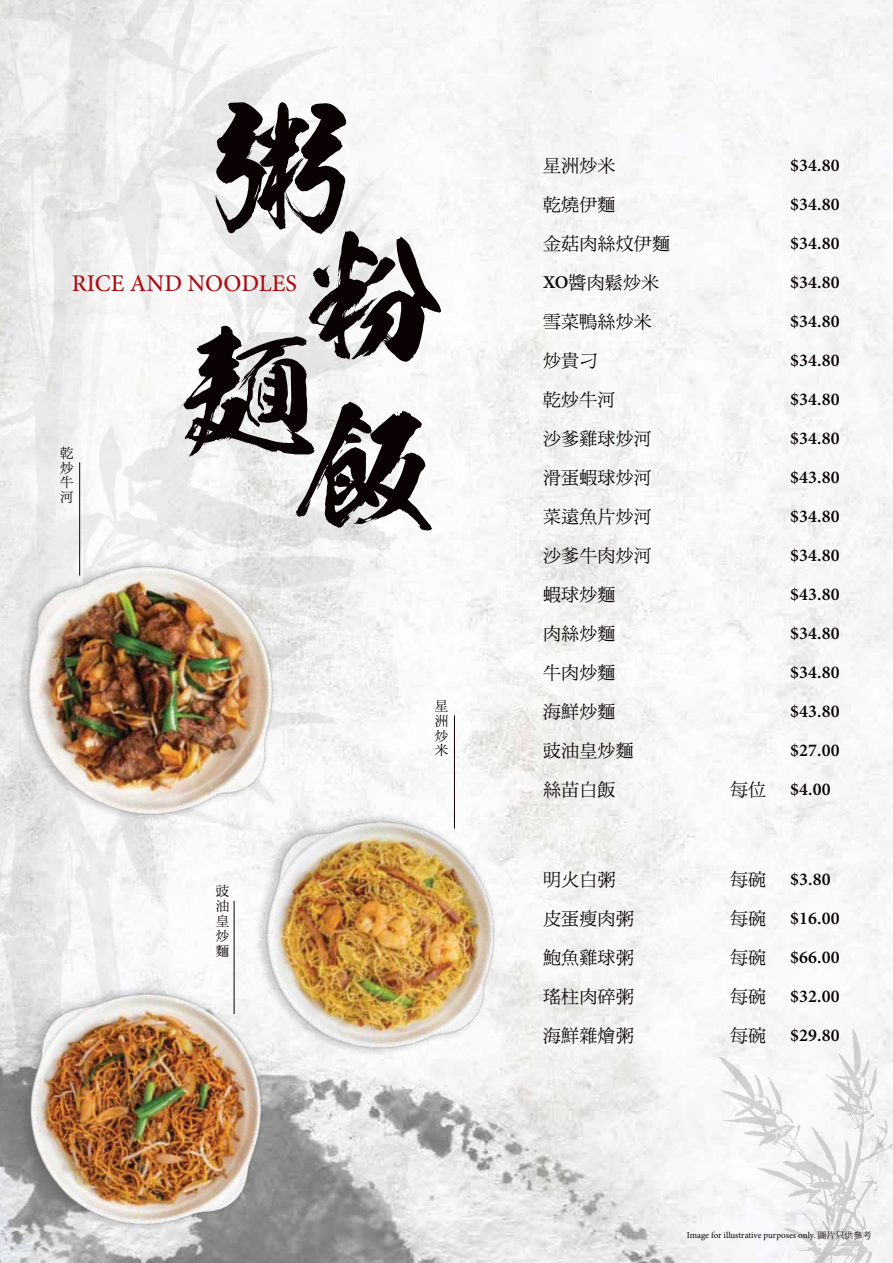
<style>
.page{position:relative;width:893px;height:1263px;background:#fff}
.page>*{position:absolute;margin:0;border:0;box-sizing:border-box;transform-origin:0 0}
.t1{font:132px/94.3px "Kso Goryu New";color:#0a0203}
.t2{font:500 24px "Minion Pro";color:#a70e13}
.t3{font:600 18px "Minion Pro";letter-spacing:.01em;color:#0a0203}
.t4{font:18px "DF Ming Md HK BF";letter-spacing:.01em;color:#0a0203}
.t5{font:13.5px/14.9px "DF Ming Md HK BF";color:#0a0203;text-align:justify}
.t6{font:9px "Minion Pro";letter-spacing:-.005em;color:#0a0203}
.s1{font-family:"Minion Pro";font-weight:600}
.s2{font-family:"DF Ming Md HK BF"}
</style>
<div class="page">
<img style="left:343px;top:0;width:550px;height:1263px">
<img style="left:0;top:0;width:456px;height:907px">
<img style="left:0;top:907px;width:343px;height:356px">
<img style="left:0;top:478px;width:358px;height:418px">
<svg style="left:719px;top:1028px;width:174px;height:235px"></svg>
<img style="left:184px;top:738px;width:389px;height:390px">
<hr style="left:454px;top:715px;width:1px;height:113px;background:#0a0203">
<hr style="left:79px;top:462px;width:1px;height:113px;background:#0a0203">
<hr style="left:234px;top:901px;width:1px;height:113px;background:#0a0203">
<h1 class="t1" style="left:214px;top:125px;width:133px">粥</h1>
<h1 class="t1" style="left:184px;top:254px;width:258px;text-indent:125px">粉麺</h1>
<h2 class="t2" style="left:72px;top:267px;width:227px">RICE AND NOODLES</h2>
<h1 class="t1" style="left:302px;top:424px;width:133px">飯</h1>
<p class="t5" style="left:60px;top:445px;width:15px">乾炒牛河</p>
<p class="t5" style="left:216px;top:884px;width:15px">豉油皇炒麵</p>
<p class="t5" style="left:435px;top:698px;width:15px">星洲炒米</p>
<p class="t4" style="left:543px;top:157px;width:74px">星洲炒米</p>
<p class="t3" style="left:790px;top:153px;width:51px">$34.80</p>
<p class="t4" style="left:543px;top:196px;width:74px">乾燒伊麵</p>
<p class="t3" style="left:790px;top:192px;width:51px">$34.80</p>
<p class="t4" style="left:543px;top:235px;width:129px">金菇肉絲炆伊麵</p>
<p class="t3" style="left:790px;top:231px;width:51px">$34.80</p>
<p class="t4" style="left:543px;top:274px;width:118px"><span class="s1">XO</span>醬肉鬆炒米</p>
<p class="t3" style="left:790px;top:270px;width:51px">$34.80</p>
<p class="t4" style="left:543px;top:313px;width:110px">雪菜鴨絲炒米</p>
<p class="t3" style="left:790px;top:309px;width:51px">$34.80</p>
<p class="t4" style="left:543px;top:352px;width:56px">炒貴刁</p>
<p class="t3" style="left:790px;top:348px;width:51px">$34.80</p>
<p class="t4" style="left:543px;top:391px;width:74px">乾炒牛河</p>
<p class="t3" style="left:790px;top:387px;width:51px">$34.80</p>
<p class="t4" style="left:543px;top:430px;width:110px">沙爹雞球炒河</p>
<p class="t3" style="left:790px;top:426px;width:51px">$34.80</p>
<p class="t4" style="left:543px;top:469px;width:110px">滑蛋蝦球炒河</p>
<p class="t3" style="left:790px;top:465px;width:51px">$43.80</p>
<p class="t4" style="left:543px;top:508px;width:110px">菜遠魚片炒河</p>
<p class="t3" style="left:790px;top:504px;width:51px">$34.80</p>
<p class="t4" style="left:543px;top:547px;width:110px">沙爹牛肉炒河</p>
<p class="t3" style="left:790px;top:543px;width:51px">$34.80</p>
<p class="t4" style="left:543px;top:586px;width:74px">蝦球炒麵</p>
<p class="t3" style="left:790px;top:582px;width:51px">$43.80</p>
<p class="t4" style="left:543px;top:625px;width:74px">肉絲炒麵</p>
<p class="t3" style="left:790px;top:621px;width:51px">$34.80</p>
<p class="t4" style="left:543px;top:664px;width:74px">牛肉炒麵</p>
<p class="t3" style="left:790px;top:660px;width:51px">$34.80</p>
<p class="t4" style="left:543px;top:703px;width:74px">海鮮炒麵</p>
<p class="t3" style="left:790px;top:699px;width:51px">$43.80</p>
<p class="t4" style="left:543px;top:742px;width:92px">豉油皇炒麵</p>
<p class="t3" style="left:790px;top:738px;width:51px">$27.00</p>
<p class="t4" style="left:543px;top:781px;width:74px">絲苗白飯</p>
<p class="t4" style="left:730px;top:781px;width:38px">每位</p>
<p class="t3" style="left:790px;top:777px;width:42px">$4.00</p>
<p class="t4" style="left:543px;top:870px;width:74px">明火白粥</p>
<p class="t4" style="left:730px;top:870px;width:38px">每碗</p>
<p class="t3" style="left:790px;top:867px;width:42px">$3.80</p>
<p class="t4" style="left:543px;top:909px;width:92px">皮蛋瘦肉粥</p>
<p class="t4" style="left:730px;top:909px;width:38px">每碗</p>
<p class="t3" style="left:790px;top:906px;width:51px">$16.00</p>
<p class="t4" style="left:543px;top:948px;width:92px">鮑魚雞球粥</p>
<p class="t4" style="left:730px;top:948px;width:38px">每碗</p>
<p class="t3" style="left:790px;top:945px;width:51px">$66.00</p>
<p class="t4" style="left:543px;top:987px;width:92px">瑤柱肉碎粥</p>
<p class="t4" style="left:730px;top:987px;width:38px">每碗</p>
<p class="t3" style="left:790px;top:984px;width:51px">$32.00</p>
<p class="t4" style="left:543px;top:1026px;width:92px">海鮮雜燴粥</p>
<p class="t4" style="left:730px;top:1026px;width:38px">每碗</p>
<p class="t3" style="left:790px;top:1023px;width:51px">$29.80</p>
<p class="t6" style="left:687px;top:1229px;width:186px">Image for illustrative purposes only. <span class="s2">圖片只供參考</span></p>
</div>
